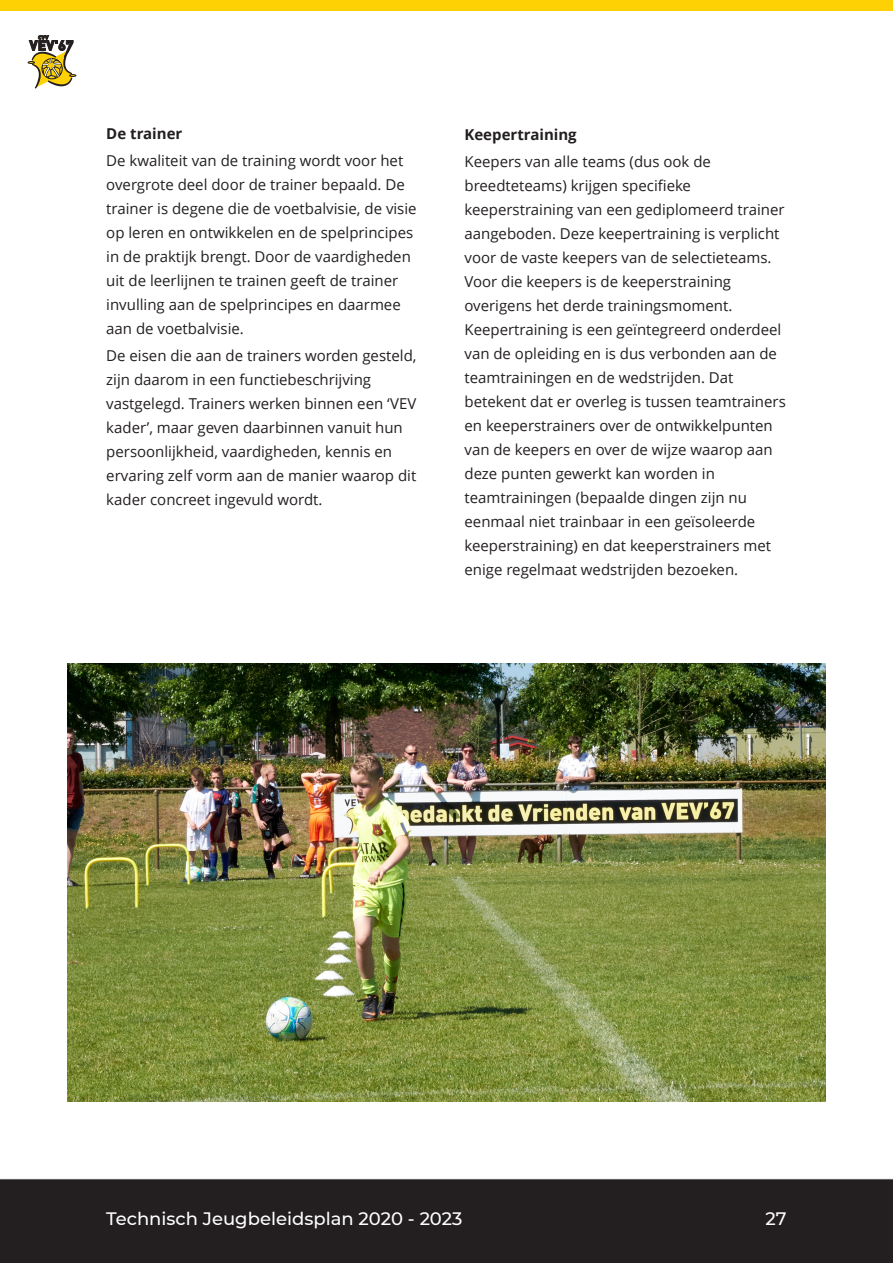
<style>
.page{position:relative;width:893px;height:1263px;background:#fff}
.page>*{position:absolute;margin:0;border:0;box-sizing:border-box;transform-origin:0 0}
.t1{font:500 18px "Montserrat";color:#fff}
.t2{font:15px/24px "Open Sans";color:#231f20}
.t3{font:700 15px "Open Sans";color:#231f20}
</style>
<div class="page">
<svg style="left:28px;top:35px;width:48px;height:54px"></svg>
<div style="left:0;top:1178px;width:893px;height:85px;background:#231f20"></div>
<div style="left:0;top:0;width:893px;height:11px;background:#fed105"></div>
<img style="left:67px;top:663px;width:759px;height:438px">
<p class="t3" style="left:106px;top:127px;width:78px">De trainer</p>
<p class="t2" style="left:106px;top:150px;width:312px">De kwaliteit van de training wordt voor het overgrote deel door de trainer bepaald. De trainer is degene die de voetbalvisie, de visie op leren en ontwikkelen en de spelprincipes in de praktijk brengt. Door de vaardigheden uit de leerlijnen te trainen geeft de trainer invulling aan de spelprincipes en daarmee aan de voetbalvisie.</p>
<p class="t2" style="left:106px;top:345px;width:312px">De eisen die aan de trainers worden gesteld, zijn daarom in een functiebeschrijving vastgelegd. Trainers werken binnen een ‘VEV kader’, maar geven daarbinnen vanuit hun persoonlijkheid, vaardigheden, kennis en ervaring zelf vorm aan de manier waarop dit kader concreet ingevuld wordt.</p>
<p class="t3" style="left:464px;top:129px;width:114px">Keepertraining</p>
<p class="t2" style="left:464px;top:151px;width:323px">Keepers van alle teams (dus ook de breedteteams) krijgen specifieke keeperstraining van een gediplomeerd trainer aangeboden. Deze keepertraining is verplicht voor de vaste keepers van de selectieteams.<br>Voor die keepers is de keeperstraining overigens het derde trainingsmoment.<br>Keepertraining is een geïntegreerd onderdeel van de opleiding en is dus verbonden aan de teamtrainingen en de wedstrijden. Dat betekent dat er overleg is tussen teamtrainers en keeperstrainers over de ontwikkelpunten van de keepers en over de wijze waarop aan deze punten gewerkt kan worden in teamtrainingen (bepaalde dingen zijn nu eenmaal niet trainbaar in een geïsoleerde keeperstraining) en dat keeperstrainers met enige regelmaat wedstrijden bezoeken.</p>
<p class="t1" style="left:106px;top:1208px;width:358px">Technisch Jeugbeleidsplan 2020 - 2023</p>
<p class="t1" style="left:766px;top:1208px;width:23px">27</p>
</div>
